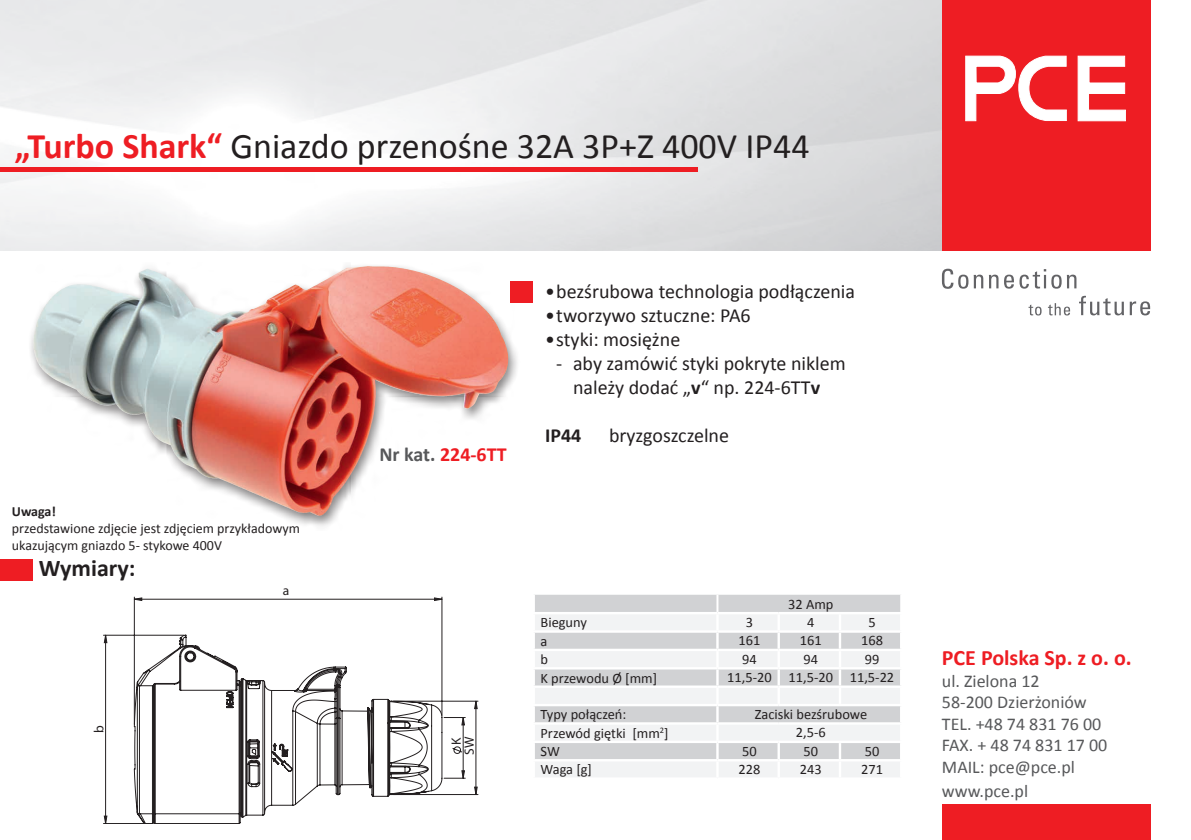
<style>
.page{position:relative;width:1191px;height:840px;background:#fff}
.page>*{position:absolute;margin:0;border:0;box-sizing:border-box;transform-origin:0 0}
.PageMaker-Standarde{font:36px "Calibri";color:#231f20}
.t1{font:700 24px "Calibri";color:#231f20}
.t2{font:700 22px "Calibri";color:#ee1d23}
.PageMaker-Standarde-2{font:20px "Calibri";color:#231f20}
.PageMaker-Standarde-3{font:700 20px "Calibri";color:#ee1d23}
.PageMaker-Standarde-4{font:700 20px "Calibri";color:#231f20}
.t3{font:18px/21.6px "Calibri";color:#57585a}
.t4{font:14.4px "Calibri";color:#231f20}
.t5{font:14px/16.8px "Calibri";color:#231f20}
.t6{font:13.4px/12.8px "Futura";color:#231f20;text-align:right}
.s1{font-weight:700;color:#ee1d23}
.s2{font-weight:700}
.s3{color:#57585a}
</style>
<div class="page">
<img style="left:0;top:0;width:942px;height:251px">
<div style="left:942px;top:0;width:208px;height:251px;background:#ee1d23"></div>
<svg style="left:942px;top:268px;width:134px;height:20px"></svg>
<svg style="left:1079px;top:295px;width:71px;height:20px"></svg>
<svg style="left:1028px;top:303px;width:42px;height:12px"></svg>
<svg style="left:1077px;top:55px;width:49px;height:66px"></svg>
<svg style="left:965px;top:55px;width:102px;height:66px"></svg>
<div style="left:942px;top:804px;width:208px;height:35px;background:#ee1d23"></div>
<hr style="left:0;top:167px;width:697px;height:4px;background:#ee1d23">
<div style="left:510px;top:281px;width:22px;height:21px;background:#ee1d23"></div>
<div style="left:0;top:559px;width:32px;height:21px;background:#ee1d23"></div>
<div style="left:27px;top:262px;width:493px;height:268px;background:#231f20;opacity:.55"></div>
<img style="left:302px;top:266px;width:65px;height:24px">
<hr style="left:134px;top:596px;width:1px;height:128px;background:#231f20">
<hr style="left:441px;top:596px;width:1px;height:119px;background:#231f20">
<hr style="left:103px;top:822px;width:50px;height:1px;background:#231f20">
<hr style="left:103px;top:634px;width:81px;height:1px;background:#231f20">
<hr style="left:393px;top:700px;width:85px;height:1px;background:#231f20">
<hr style="left:393px;top:793px;width:85px;height:1px;background:#231f20">
<svg style="left:134px;top:597px;width:308px;height:3px"></svg>
<svg style="left:104px;top:635px;width:360px;height:188px"></svg>
<svg style="left:474px;top:700px;width:3px;height:94px"></svg>
<svg style="left:134px;top:634px;width:308px;height:189px"></svg>
<div style="left:535px;top:594px;width:365px;height:17px;background:#d1d2d4"></div>
<svg style="left:535px;top:615px;width:365px;height:162px;fill:#f2f3f4"></svg>
<hr style="left:532px;top:703px;width:185px;height:3px;background:#fff">
<hr style="left:532px;top:721px;width:185px;height:3px;background:#fff">
<hr style="left:532px;top:740px;width:185px;height:2px;background:#fff">
<hr style="left:777px;top:614px;width:3px;height:16px;background:#fff">
<hr style="left:838px;top:614px;width:3px;height:16px;background:#fff">
<hr style="left:532px;top:630px;width:185px;height:2px;background:#fff">
<hr style="left:717px;top:630px;width:61px;height:2px;background:#fff">
<hr style="left:778px;top:630px;width:62px;height:2px;background:#fff">
<hr style="left:777px;top:632px;width:3px;height:16px;background:#fff">
<hr style="left:840px;top:630px;width:62px;height:2px;background:#fff">
<hr style="left:838px;top:632px;width:3px;height:16px;background:#fff">
<hr style="left:532px;top:648px;width:185px;height:2px;background:#fff">
<hr style="left:717px;top:648px;width:61px;height:2px;background:#fff">
<hr style="left:778px;top:648px;width:62px;height:2px;background:#fff">
<hr style="left:777px;top:650px;width:3px;height:16px;background:#fff">
<hr style="left:840px;top:648px;width:62px;height:2px;background:#fff">
<hr style="left:838px;top:650px;width:3px;height:16px;background:#fff">
<hr style="left:532px;top:666px;width:185px;height:3px;background:#fff">
<hr style="left:717px;top:666px;width:61px;height:3px;background:#fff">
<hr style="left:778px;top:666px;width:62px;height:3px;background:#fff">
<hr style="left:777px;top:669px;width:3px;height:16px;background:#fff">
<hr style="left:840px;top:666px;width:62px;height:3px;background:#fff">
<hr style="left:838px;top:669px;width:3px;height:16px;background:#fff">
<hr style="left:532px;top:685px;width:185px;height:2px;background:#fff">
<hr style="left:717px;top:685px;width:61px;height:2px;background:#fff">
<hr style="left:778px;top:685px;width:62px;height:2px;background:#fff">
<hr style="left:777px;top:687px;width:3px;height:16px;background:#fff">
<hr style="left:840px;top:685px;width:62px;height:2px;background:#fff">
<hr style="left:838px;top:687px;width:3px;height:16px;background:#fff">
<hr style="left:717px;top:721px;width:61px;height:3px;background:#fff">
<hr style="left:778px;top:721px;width:62px;height:3px;background:#fff">
<hr style="left:840px;top:721px;width:62px;height:3px;background:#fff">
<hr style="left:717px;top:740px;width:61px;height:2px;background:#fff">
<hr style="left:778px;top:740px;width:62px;height:2px;background:#fff">
<hr style="left:777px;top:742px;width:3px;height:16px;background:#fff">
<hr style="left:840px;top:740px;width:62px;height:2px;background:#fff">
<hr style="left:838px;top:742px;width:3px;height:16px;background:#fff">
<hr style="left:532px;top:758px;width:185px;height:3px;background:#fff">
<hr style="left:717px;top:758px;width:61px;height:3px;background:#fff">
<hr style="left:778px;top:758px;width:62px;height:3px;background:#fff">
<hr style="left:777px;top:761px;width:3px;height:16px;background:#fff">
<hr style="left:840px;top:758px;width:62px;height:3px;background:#fff">
<hr style="left:838px;top:761px;width:3px;height:16px;background:#fff">
<hr style="left:717px;top:703px;width:61px;height:3px;background:#fff">
<svg style="left:716px;top:594px;width:2px;height:183px"></svg>
<hr style="left:778px;top:703px;width:62px;height:3px;background:#fff">
<hr style="left:840px;top:703px;width:62px;height:3px;background:#fff">
<svg style="left:900px;top:595px;width:1px;height:112px"></svg>
<p class="PageMaker-Standarde" style="left:15px;top:123px;width:796px"><span class="s1">„Turbo Shark“</span> Gniazdo przenośne 32A 3P+Z 400V IP44</p>
<p class="t5" style="left:12px;top:502px;width:290px"><span class="s2">Uwaga!<br></span>przedstawione zdjęcie jest zdjęciem przykładowym ukazującym gniazdo 5- stykowe 400V</p>
<p class="t1" style="left:39px;top:552px;width:98px">Wymiary:</p>
<p class="t6" style="left:92px;top:732px;width:9px;rotate:-90deg">b</p>
<p class="t6" style="left:283px;top:583px;width:8px">a</p>
<p class="PageMaker-Standarde-3" style="left:379px;top:441px;width:129px"><span class="s3">Nr kat.</span> 224-6TT</p>
<p class="PageMaker-Standarde-2" style="left:545px;top:278px;width:312px">• bezśrubowa technologia podłączenia</p>
<p class="PageMaker-Standarde-2" style="left:545px;top:302px;width:207px">• tworzywo sztuczne: PA6</p>
<p class="PageMaker-Standarde-2" style="left:545px;top:326px;width:137px">• styki: mosiężne</p>
<p class="PageMaker-Standarde-2" style="left:556px;top:350px;width:291px">- aby zamówić styki pokryte niklem</p>
<p class="PageMaker-Standarde-2" style="left:573px;top:374px;width:249px">należy dodać „<span class="s2">v</span>“ np. 224-6TT<span class="s2">v</span></p>
<p class="PageMaker-Standarde-4" style="left:545px;top:422px;width:38px">IP44</p>
<p class="PageMaker-Standarde-2" style="left:609px;top:422px;width:122px">bryzgoszczelne</p>
<p class="t6" style="left:450px;top:754px;width:20px;rotate:-90deg">K<br>SW</p>
<p class="t4" style="left:788px;top:595px;width:47px">32 Amp</p>
<p class="t4" style="left:540px;top:613px;width:48px">Bieguny</p>
<p class="t4" style="left:746px;top:612px;width:9px">3</p>
<p class="t4" style="left:807px;top:612px;width:9px">4</p>
<p class="t4" style="left:868px;top:612px;width:9px">5</p>
<p class="t4" style="left:540px;top:631px;width:8px">a</p>
<p class="t4" style="left:738px;top:631px;width:23px">161</p>
<p class="t4" style="left:800px;top:631px;width:23px">161</p>
<p class="t4" style="left:861px;top:631px;width:23px">168</p>
<p class="t4" style="left:540px;top:650px;width:9px">b</p>
<p class="t4" style="left:742px;top:649px;width:16px">94</p>
<p class="t4" style="left:803px;top:649px;width:16px">94</p>
<p class="t4" style="left:864px;top:649px;width:16px">99</p>
<p class="t4" style="left:540px;top:668px;width:118px">K przewodu Ø [mm]</p>
<p class="t4" style="left:727px;top:667px;width:46px">11,5-20</p>
<p class="t4" style="left:788px;top:667px;width:46px">11,5-20</p>
<p class="t4" style="left:849px;top:667px;width:46px">11,5-22</p>
<p class="t4" style="left:540px;top:705px;width:87px">Typy połączeń:</p>
<p class="t4" style="left:755px;top:705px;width:114px">Zaciski bezśrubowe</p>
<p class="t4" style="left:540px;top:723px;width:129px">Przewód giętki [mm<sup>2</sup>]</p>
<p class="t4" style="left:796px;top:722px;width:31px">2,5-6</p>
<p class="t4" style="left:540px;top:741px;width:21px">SW</p>
<p class="t4" style="left:742px;top:741px;width:16px">50</p>
<p class="t4" style="left:803px;top:741px;width:16px">50</p>
<p class="t4" style="left:864px;top:741px;width:16px">50</p>
<p class="t4" style="left:540px;top:760px;width:53px">Waga [g]</p>
<p class="t4" style="left:738px;top:759px;width:23px">228</p>
<p class="t4" style="left:800px;top:759px;width:23px">243</p>
<p class="t4" style="left:861px;top:759px;width:23px">271</p>
<p class="t2" style="left:942px;top:643px;width:191px">PCE Polska Sp. z o. o.</p>
<p class="t3" style="left:942px;top:669px;width:167px">ul. Zielona 12<br>58-200 Dzierżoniów<br>TEL. +48 74 831 76 00<br>FAX. + 48 74 831 17 00<br>MAIL: pce@pce.pl</p>
<p class="t3" style="left:942px;top:780px;width:88px">www.pce.pl</p>
</div>
